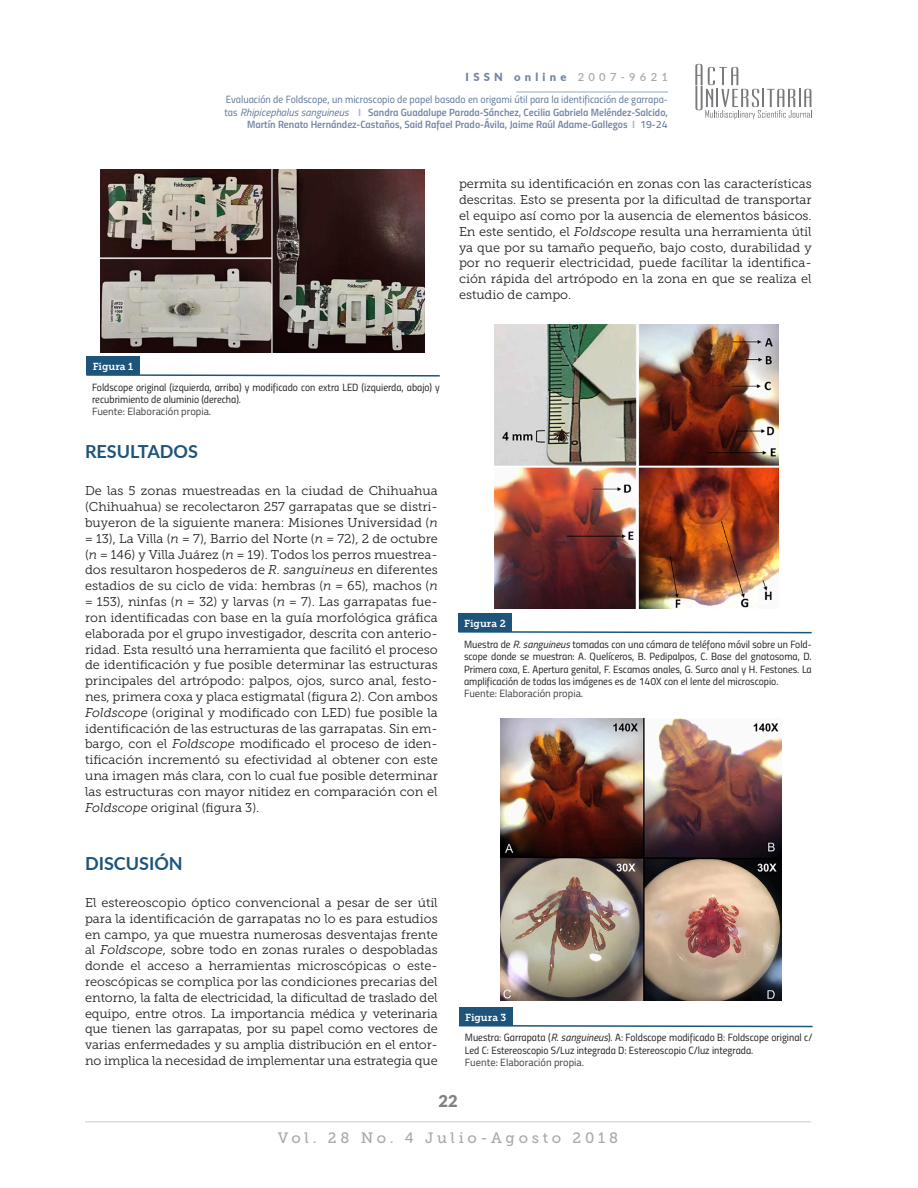
<style>
.page{position:relative;width:918px;height:1188px;background:#fff}
.page>*{position:absolute;margin:0;border:0;box-sizing:border-box;transform-origin:0 0}
.Subtítulo{font:700 18px "Lato";color:#1c547c}
.t1{font:900 16.5px "Lato";color:#808285}
.t2{font:15px "Museo Slab 500";letter-spacing:.25em;color:#a8a9ad}
.Texto{font:12.75px/15.8px "Museo Slab 300";color:#231f20;text-align:justify}
.t3{font:900 11.25px "Lato";letter-spacing:.38em;color:#7385a3}
.pie_figura{font:10.5px/12.6px "Titillium Regular Upright";color:#231f20}
.t4{font:10.5px/12.6px "Titillium Semibold Upright";color:#7385a3;text-align:right}
.t5{font:10.5px "Titillium Regular Upright";color:#5f7797}
.pie_figura-2{font:10.5px "Titillium";color:#3e3e3f}
.texto{font:10.2px "Museo Slab 700";color:#fff}
.s1{font-weight:600;color:#a8a9ad}
.s2{font-family:"Titillium Regular Upright";color:#5f7797}
.s3{font-family:"Titillium";font-style:italic;color:#5f7797}
.s4{font-family:"Titillium";font-weight:700;color:#afb7ca}
.s5{font-family:"Titillium Regular Upright";color:#4a6a8e}
.s6{font-style:italic}
.s7{font-family:"Titillium";font-style:italic}
</style>
<div class="page">
<hr style="left:85px;top:1121px;width:726px;height:2px;background:#dcdddf">
<svg style="left:695px;top:64px;width:117px;height:55px"></svg>
<hr style="left:516px;top:92px;width:152px;height:1px;background:#1c547c">
<div style="left:86px;top:356px;width:54px;height:19px;background:#1c547c"></div>
<svg style="left:86px;top:374px;width:354px;height:3px"></svg>
<div style="left:458px;top:613px;width:54px;height:19px;background:#1c547c"></div>
<svg style="left:458px;top:631px;width:354px;height:3px"></svg>
<div style="left:459px;top:1007px;width:53px;height:19px;background:#1c547c"></div>
<svg style="left:459px;top:1024px;width:354px;height:4px"></svg>
<img style="left:100px;top:170px;width:324px;height:182px">
<img style="left:495px;top:324px;width:283px;height:284px">
<img style="left:500px;top:718px;width:281px;height:283px">
<p class="t3" style="left:466px;top:68px;width:204px">ISSN online <span class="s1">2007-9621</span></p>
<p class="t5" style="left:226px;top:92px;width:444px">Evaluación de Foldscope, un microscopio de papel basado en origami útil para la identificación de garrapa-</p>
<p class="t4" style="left:225px;top:105px;width:445px"><span class="s2">tas</span> <span class="s3">Rhipicephalus sanguineus</span> <span class="s4">I</span> Sandra Guadalupe Parada-Sánchez, Cecilia Gabriela Meléndez-Salcido,<br>Martín Renato Hernández-Castaños, Said Rafael Prado-Ávila, Jaime Raúl Adame-Gallegos <span class="s4">I</span> <span class="s5">19-24</span></p>
<p class="Texto" style="left:459px;top:176px;width:354px">permita su identificación en zonas con las características descritas. Esto se presenta por la dificultad de transportar el equipo así como por la ausencia de elementos básicos.<br>En este sentido, el <span class="s6">Foldscope</span> resulta una herramienta útil ya que por su tamaño pequeño, bajo costo, durabilidad y por no requerir electricidad, puede facilitar la identifica&shy;ción rápida del artrópodo en la zona en que se realiza el estudio de campo.</p>
<p class="texto" style="left:93px;top:360px;width:42px">Figura 1</p>
<p class="pie_figura" style="left:92px;top:380px;width:349px">Foldscope original (izquierda, arriba) y modificado con extra LED (izquierda, abajo) y recubrimiento de aluminio (derecha).</p>
<p class="pie_figura-2" style="left:92px;top:404px;width:121px">Fuente: Elaboración propia.</p>
<p class="Subtítulo" style="left:85px;top:438px;width:115px">RESULTADOS</p>
<p class="Texto" style="left:85px;top:483px;width:354px">De las 5 zonas muestreadas en la ciudad de Chihuahua (Chihuahua) se recolectaron 257 garrapatas que se distri&shy;buyeron de la siguiente manera: Misiones Universidad (<span class="s6">n </span>= 13), La Villa (<span class="s6">n</span> = 7), Barrio del Norte (<span class="s6">n</span> = 72), 2 de octubre (<span class="s6">n</span> = 146) y Villa Juárez (<span class="s6">n</span> = 19). Todos los perros muestrea&shy;dos resultaron hospederos de <span class="s6">R. sanguineus</span> en diferentes estadios de su ciclo de vida: hembras (<span class="s6">n</span> = 65), machos (<span class="s6">n </span>= 153), ninfas (<span class="s6">n</span> = 32) y larvas (<span class="s6">n</span> = 7). Las garrapatas fue&shy;ron identificadas con base en la guía morfológica gráfica elaborada por el grupo investigador, descrita con anterio&shy;ridad. Esta resultó una herramienta que facilitó el proceso de identificación y fue posible determinar las estructuras principales del artrópodo: palpos, ojos, surco anal, festo&shy;nes, primera coxa y placa estigmatal (figura 2). Con ambos <span class="s6">Foldscope</span> (original y modificado con LED) fue posible la identificación de las estructuras de las garrapatas. Sin em&shy;bargo, con el <span class="s6">Foldscope</span> modificado el proceso de iden&shy;tificación incrementó su efectividad al obtener con este una imagen más clara, con lo cual fue posible determinar las estructuras con mayor nitidez en comparación con el <span class="s6">Foldscope</span> original (figura 3).</p>
<p class="Subtítulo" style="left:85px;top:850px;width:99px">DISCUSIÓN</p>
<p class="Texto" style="left:85px;top:895px;width:354px">El estereoscopio óptico convencional a pesar de ser útil para la identificación de garrapatas no lo es para estudios en campo, ya que muestra numerosas desventajas frente al <span class="s6">Foldscope</span>, sobre todo en zonas rurales o despobladas donde el acceso a herramientas microscópicas o este&shy;reoscópicas se complica por las condiciones precarias del entorno, la falta de electricidad, la dificultad de traslado del equipo, entre otros. La importancia médica y veterinaria que tienen las garrapatas, por su papel como vectores de varias enfermedades y su amplia distribución en el entor&shy;no implica la necesidad de implementar una estrategia que</p>
<p class="texto" style="left:464px;top:617px;width:43px">Figura 2</p>
<p class="pie_figura" style="left:464px;top:637px;width:349px;text-align:justify">Muestra de <span class="s7">R. sanguineus</span> tomadas con una cámara de teléfono móvil sobre un Fold&shy;scope donde se muestran: A. Quelíceros, B. Pedipalpos, C. Base del gnatosoma, D.<br>Primera coxa, E. Apertura genital, F. Escamas anales, G. Surco anal y H. Festones. La amplificación de todas las imágenes es de 140X con el lente del microscopio.</p>
<p class="pie_figura-2" style="left:464px;top:686px;width:121px">Fuente: Elaboración propia.</p>
<p class="texto" style="left:465px;top:1011px;width:43px">Figura 3</p>
<p class="pie_figura" style="left:465px;top:1031px;width:349px">Muestra: Garrapata (<span class="s7">R. sanguineus</span>). A: Foldscope modificado B: Foldscope original c/<br>Led C: Estereoscopio S/Luz integrada D: Estereoscopio C/luz integrada.</p>
<p class="pie_figura-2" style="left:465px;top:1055px;width:121px">Fuente: Elaboración propia.</p>
<p class="t1" style="left:439px;top:1089px;width:21px">22</p>
<p class="t2" style="left:278px;top:1129px;width:342px">Vol. 28 No. 4 Julio-Agosto 2018</p>
</div>
